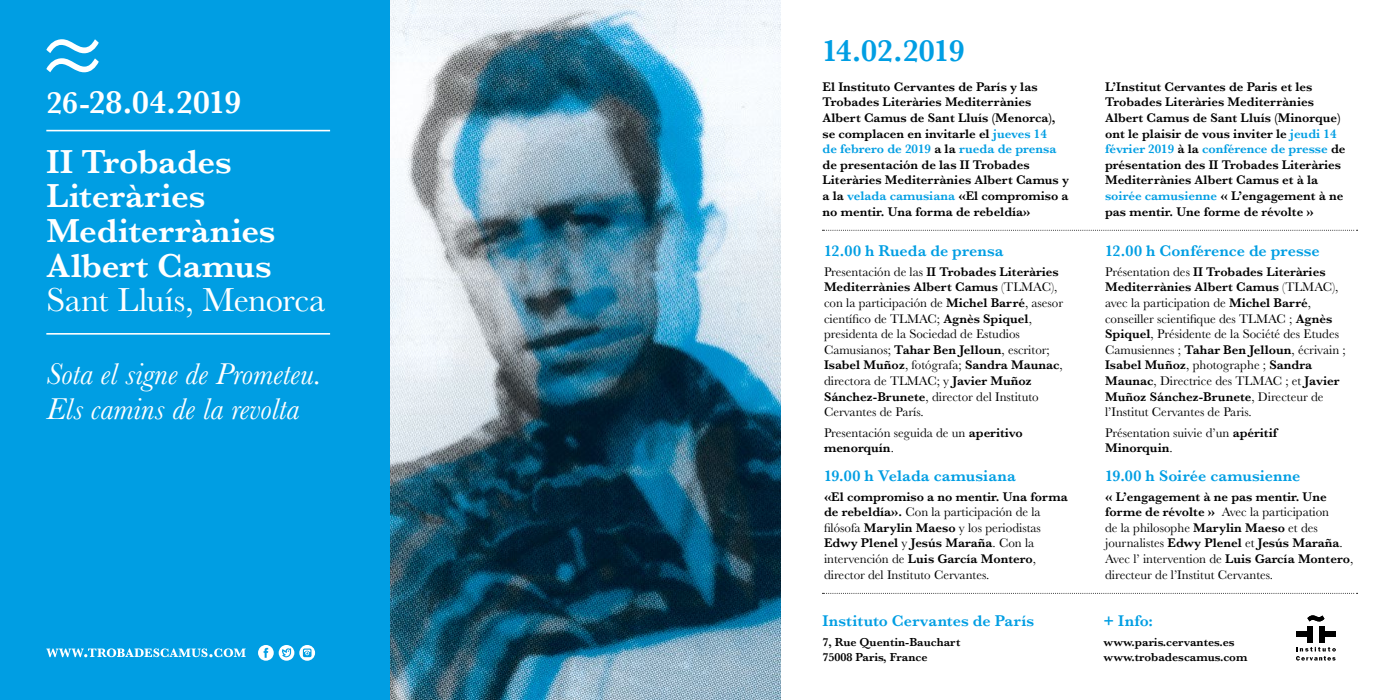
<style>
.page{position:relative;width:1400px;height:700px;background:#fff}
.page>*{position:absolute;margin:0;border:0;box-sizing:border-box;transform-origin:0 0}
.t1{font:600 34.6px/34.6px "Baskerville";color:#fff}
.t2{font:34.6px "Baskerville";letter-spacing:-.01em;color:#fff}
.t3{font:600 33.5px "Baskerville";color:#fff}
.t4{font:600 31.9px "Baskerville";letter-spacing:-.03em;color:#009ee3}
.t5{font:italic 31.2px/34.8px "Baskerville";letter-spacing:.005em;color:#fff}
.t6{font:600 16.1px "Baskerville";letter-spacing:.005em;color:#009ee3}
.t7{font:13px/15.6px "Baskerville";color:#000}
.t8{font:600 13px/15.6px "Baskerville";color:#000}
.t9{font:600 12px/14.4px "Baskerville";color:#000}
.s1{font-size:31.9px}
.s2{color:#009ee3}
.s3{font-weight:600}
</style>
<div class="page">
<div style="left:0;top:0;width:390px;height:700px;background:#009ee3"></div>
<img style="left:390px;top:0;width:391px;height:700px">
<hr style="left:46px;top:130px;width:284px;height:1px;background:#fff">
<hr style="left:46px;top:333px;width:284px;height:2px;background:#fff">
<svg style="left:46px;top:39px;width:53px;height:33px"></svg>
<svg style="left:46px;top:648px;width:200px;height:9px"></svg>
<svg style="left:258px;top:645px;width:57px;height:16px"></svg>
<svg style="left:822px;top:230px;width:536px;height:1px"></svg>
<svg style="left:822px;top:593px;width:536px;height:1px"></svg>
<svg style="left:1296px;top:647px;width:40px;height:14px"></svg>
<div style="left:1319px;top:631px;width:17px;height:6px;background:#000"></div>
<div style="left:1319px;top:626px;width:5px;height:17px;background:#000"></div>
<div style="left:1296px;top:631px;width:17px;height:6px;background:#000"></div>
<div style="left:1307px;top:626px;width:6px;height:17px;background:#000"></div>
<svg style="left:1307px;top:615px;width:17px;height:7px"></svg>
<h2 class="t3" style="left:46px;top:78px;width:196px"><span class="s1">26-</span>28.04.2019</h2>
<h1 class="t1" style="left:46px;top:144px;width:231px">II Trobades<br>Literàries<br>Mediterrànies<br>Albert Camus</h1>
<h1 class="t2" style="left:46px;top:278px;width:281px">Sant Lluís, Menorca</h1>
<h3 class="t5" style="left:46px;top:357px;width:277px">Sota el signe de Prometeu.<br>Els camins de la revolta</h3>
<h3 class="t4" style="left:822px;top:28px;width:144px">14.02.2019</h3>
<p class="t8" style="left:822px;top:79px;width:248px">El Instituto Cervantes de París y las Trobades Literàries Mediterrànies Albert Camus de Sant Lluís (Menorca), se complacen en invitarle el <span class="s2">jueves 14<br>de febrero de 2019</span> a la <span class="s2">rueda de prensa </span>de presentación de las II Trobades Literàries Mediterrànies Albert Camus y a la <span class="s2">velada camusiana</span> «El compromiso a no mentir. Una forma de rebeldía»</p>
<p class="t8" style="left:1105px;top:79px;width:242px">L’Institut Cervantes de Paris et les Trobades Literàries Mediterrànies Albert Camus de Sant Lluís (Minorque) ont le plaisir de vous inviter le <span class="s2">jeudi 14 février 2019</span> à la <span class="s2">conférence de presse</span> de présentation des II Trobades Literàries Mediterrànies Albert Camus et à la <span class="s2">soirée camusienne</span> « L’engagement à ne pas mentir. Une forme de révolte »</p>
<p class="t6" style="left:824px;top:239px;width:181px">12.00 h Rueda de prensa</p>
<p class="t7" style="left:824px;top:264px;width:241px">Presentación de las <span class="s3">II Trobades Literàries Mediterrànies Albert Camus</span> (TLMAC), con la participación de <span class="s3">Michel Barré</span>, asesor científico de TLMAC; <span class="s3">Agnès Spiquel</span>, presidenta de la Sociedad de Estudios Camusianos; <span class="s3">Tahar Ben Jelloun</span>, escritor; <span class="s3">Isabel Muñoz</span>, fotógrafa; <span class="s3">Sandra Maunac</span>, directora de TLMAC; y <span class="s3">Javier Muñoz Sánchez-Brunete</span>, director del Instituto Cervantes de París.</p>
<p class="t7" style="left:824px;top:425px;width:200px">Presentación seguida de un <span class="s3">aperitivo menorquín</span>.</p>
<p class="t6" style="left:824px;top:464px;width:193px">19.00 h Velada camusiana</p>
<p class="t7" style="left:824px;top:489px;width:245px"><span class="s3">«El compromiso a no mentir. Una forma de rebeldía».</span> Con la participación de la filósofa <span class="s3">Marylin Maeso</span> y los periodistas <span class="s3">Edwy Plenel</span> y <span class="s3">Jesús Maraña</span>. Con la intervención de <span class="s3">Luis García Montero</span>, director del Instituto Cervantes.</p>
<p class="t6" style="left:1105px;top:239px;width:216px">12.00 h Conférence de presse</p>
<p class="t7" style="left:1105px;top:264px;width:242px">Présentation des <span class="s3">II Trobades Literàries Mediterrànies Albert Camus</span> (TLMAC), avec la participation de <span class="s3">Michel Barré</span>, conseiller scientifique des TLMAC ; <span class="s3">Agnès Spiquel</span>, Présidente de la Société des Etudes Camusiennes ; <span class="s3">Tahar Ben Jelloun</span>, écrivain ; <span class="s3">Isabel Muñoz</span>, photographe ; <span class="s3">Sandra Maunac</span>, Directrice des TLMAC ; et <span class="s3">Javier Muñoz Sánchez-Brunete</span>, Directeur de l’Institut Cervantes de Paris.</p>
<p class="t7" style="left:1105px;top:425px;width:174px">Présentation suivie d’un <span class="s3">apéritif<br>Minorquin</span>.</p>
<p class="t6" style="left:1105px;top:464px;width:197px">19.00 h Soirée camusienne</p>
<p class="t7" style="left:1105px;top:489px;width:250px"><span class="s3">« L’engagement à ne pas mentir. Une forme de révolte »</span> Avec la participation<br>de la philosophe <span class="s3">Marylin Maeso</span> et des journalistes <span class="s3">Edwy Plenel</span> et <span class="s3">Jesús Maraña</span>.<br>Avec l’ intervention de <span class="s3">Luis García Montero</span>, directeur de l’Institut Cervantes.</p>
<p class="t6" style="left:822px;top:610px;width:213px">Instituto Cervantes de París</p>
<p class="t9" style="left:822px;top:635px;width:139px">7, Rue Quentin-Bauchart<br>75008 Paris, France</p>
<p class="t6" style="left:1104px;top:610px;width:51px">+ Info:</p>
<p class="t9" style="left:1104px;top:635px;width:145px">www.paris.cervantes.es www.trobadescamus.com</p>
</div>
